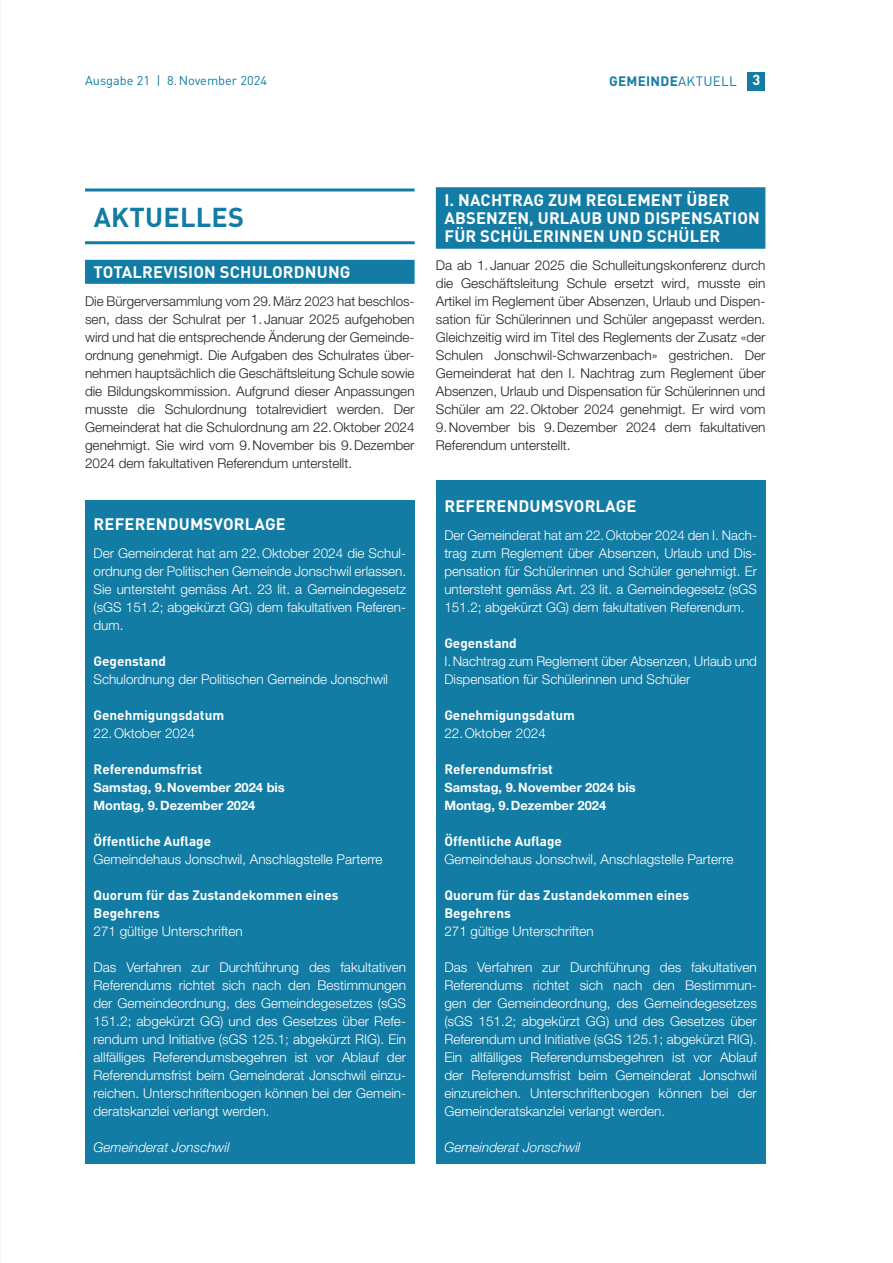
<style>
.page{position:relative;width:893px;height:1263px;background:#fff}
.page>*{position:absolute;margin:0;border:0;box-sizing:border-box;transform-origin:0 0}
.t1{font:700 27px "DIN Pro";letter-spacing:.01em;color:#137ca4}
.t2{font:700 16.5px/18px "DIN Pro";letter-spacing:.01em;color:#fff}
.t3{font:300 13.5px/18px "Helvetica Neue LT Std";color:#fff;text-align:justify}
.t4{font:300 13.5px/18px "Helvetica Neue LT Std";color:#231f20;text-align:justify}
.t5{font:700 13.5px/18px "DIN Pro";color:#fff}
.t6{font:italic 300 13.5px "Helvetica Neue LT Std";color:#fff}
.t7{font:700 13.5px "DIN Pro";letter-spacing:.02em;color:#137ca4}
.t8{font:700 12.9px/18px "Helvetica Neue LT Std";color:#fff}
.t9{font:12.75px "DIN Pro";color:#137ca4}
.s1{font-weight:400}
.s2{font-size:14.4px;color:#fff}
</style>
<div class="page">
<hr style="left:85px;top:188px;width:330px;height:3px;background:#137ca4">
<hr style="left:85px;top:241px;width:330px;height:3px;background:#137ca4">
<div style="left:85px;top:260px;width:330px;height:24px;background:#137ca4"></div>
<div style="left:436px;top:187px;width:329px;height:62px;background:#137ca4"></div>
<div style="left:85px;top:500px;width:330px;height:663px;background:#137ca4"></div>
<div style="left:436px;top:481px;width:329px;height:683px;background:#137ca4"></div>
<div style="left:747px;top:72px;width:18px;height:18px;background:#137ca4"></div>
<p class="t9" style="left:85px;top:72px;width:184px">Ausgabe 21 | 8.November 2024</p>
<p class="t7" style="left:609px;top:71px;width:153px">GEMEINDE<span class="s1">AKTUELL</span> <span class="s2">3</span></p>
<h1 class="t1" style="left:94px;top:198px;width:152px">AKTUELLES</h1>
<p class="t2" style="left:94px;top:263px;width:258px">TOTALREVISION SCHULORDNUNG</p>
<p class="t4" style="left:85px;top:292px;width:331px">Die Bürgerversammlung vom 29.März 2023 hat beschlos&shy;sen, dass der Schulrat per 1.Januar 2025 aufgehoben wird und hat die entsprechende Änderung der Gemeinde&shy;ordnung genehmigt. Die Aufgaben des Schulrates über&shy;nehmen hauptsächlich die Geschäftsleitung Schule sowie die Bildungskommission. Aufgrund dieser Anpassungen musste die Schulordnung totalrevidiert werden. Der Gemeinderat hat die Schulordnung am 22.Oktober 2024 genehmigt. Sie wird vom 9.November bis 9.Dezember 2024 dem fakultativen Referendum unterstellt.</p>
<p class="t2" style="left:94px;top:515px;width:194px">REFERENDUMSVORLAGE</p>
<p class="t3" style="left:94px;top:544px;width:314px">Der Gemeinderat hat am 22.Oktober 2024 die Schul&shy;ordnung der Politischen Gemeinde Jonschwil erlassen.<br>Sie untersteht gemäss Art. 23 lit. a Gemeindegesetz (sGS 151.2; abgekürzt GG) dem fakultativen Referen&shy;dum.</p>
<p class="t5" style="left:94px;top:652px;width:74px">Gegenstand</p>
<p class="t3" style="left:94px;top:670px;width:296px">Schulordnung der Politischen Gemeinde Jonschwil</p>
<p class="t5" style="left:94px;top:706px;width:132px">Genehmigungsdatum</p>
<p class="t3" style="left:94px;top:724px;width:103px">22.Oktober 2024</p>
<p class="t5" style="left:94px;top:760px;width:110px">Referendumsfrist</p>
<p class="t8" style="left:94px;top:778px;width:193px">Samstag, 9.November 2024 bis<br>Montag, 9.Dezember 2024</p>
<p class="t5" style="left:94px;top:832px;width:119px">Öffentliche Auflage</p>
<p class="t3" style="left:94px;top:850px;width:291px">Gemeindehaus Jonschwil, Anschlagstelle Parterre</p>
<p class="t5" style="left:94px;top:886px;width:246px">Quorum für das Zustandekommen eines<br>Begehrens</p>
<p class="t3" style="left:94px;top:922px;width:151px">271 gültige Unterschriften</p>
<p class="t3" style="left:94px;top:958px;width:314px">Das Verfahren zur Durchführung des fakultativen Referendums richtet sich nach den Bestimmungen der Gemeindeordnung, des Gemeindegesetzes (sGS 151.2; abgekürzt GG) und des Gesetzes über Refe&shy;rendum und Initiative (sGS 125.1; abgekürzt RIG). Ein allfälliges Referendumsbegehren ist vor Ablauf der Referendumsfrist beim Gemeinderat Jonschwil einzu&shy;reichen. Unterschriftenbogen können bei der Gemein&shy;deratskanzlei verlangt werden.</p>
<p class="t6" style="left:94px;top:1139px;width:138px">Gemeinderat Jonschwil</p>
<p class="t2" style="left:444px;top:191px;width:317px">I. NACHTRAG ZUM REGLEMENT ÜBER<br>ABSENZEN, URLAUB UND DISPENSATION<br>FÜR SCHÜLERINNEN UND SCHÜLER</p>
<p class="t4" style="left:436px;top:256px;width:331px">Da ab 1.Januar 2025 die Schulleitungskonferenz durch die Geschäftsleitung Schule ersetzt wird, musste ein Artikel im Reglement über Absenzen, Urlaub und Dispen&shy;sation für Schülerinnen und Schüler angepasst werden.<br>Gleichzeitig wird im Titel des Reglements der Zusatz «der Schulen Jonschwil-Schwarzenbach» gestrichen. Der Gemeinderat hat den I. Nachtrag zum Reglement über Absenzen, Urlaub und Dispensation für Schülerinnen und Schüler am 22.Oktober 2024 genehmigt. Er wird vom 9.November bis 9.Dezember 2024 dem fakultativen Referendum unterstellt.</p>
<p class="t2" style="left:444px;top:497px;width:194px">REFERENDUMSVORLAGE</p>
<p class="t3" style="left:444px;top:526px;width:314px">Der Gemeinderat hat am 22.Oktober 2024 den I. Nach&shy;trag zum Reglement über Absenzen, Urlaub und Dis&shy;pensation für Schülerinnen und Schüler genehmigt. Er untersteht gemäss Art. 23 lit. a Gemeindegesetz (sGS 151.2; abgekürzt GG) dem fakultativen Referendum.</p>
<p class="t5" style="left:444px;top:634px;width:74px">Gegenstand</p>
<p class="t3" style="left:444px;top:652px;width:314px">I.Nachtrag zum Reglement über Absenzen, Urlaub und<br>Dispensation für Schülerinnen und Schüler</p>
<p class="t5" style="left:444px;top:706px;width:132px">Genehmigungsdatum</p>
<p class="t3" style="left:444px;top:724px;width:103px">22.Oktober 2024</p>
<p class="t5" style="left:444px;top:760px;width:110px">Referendumsfrist</p>
<p class="t8" style="left:444px;top:778px;width:193px">Samstag, 9.November 2024 bis<br>Montag, 9.Dezember 2024</p>
<p class="t5" style="left:444px;top:832px;width:119px">Öffentliche Auflage</p>
<p class="t3" style="left:444px;top:850px;width:291px">Gemeindehaus Jonschwil, Anschlagstelle Parterre</p>
<p class="t5" style="left:444px;top:886px;width:246px">Quorum für das Zustandekommen eines<br>Begehrens</p>
<p class="t3" style="left:444px;top:922px;width:151px">271 gültige Unterschriften</p>
<p class="t3" style="left:444px;top:958px;width:314px">Das Verfahren zur Durchführung des fakultativen Referendums richtet sich nach den Bestimmun&shy;gen der Gemeindeordnung, des Gemeindegesetzes (sGS 151.2; abgekürzt GG) und des Gesetzes über Referendum und Initiative (sGS 125.1; abgekürzt RIG).<br>Ein allfälliges Referendumsbegehren ist vor Ablauf der Referendumsfrist beim Gemeinderat Jonschwil einzureichen. Unterschriftenbogen können bei der Gemeinderatskanzlei verlangt werden.</p>
<p class="t6" style="left:444px;top:1139px;width:138px">Gemeinderat Jonschwil</p>
</div>
